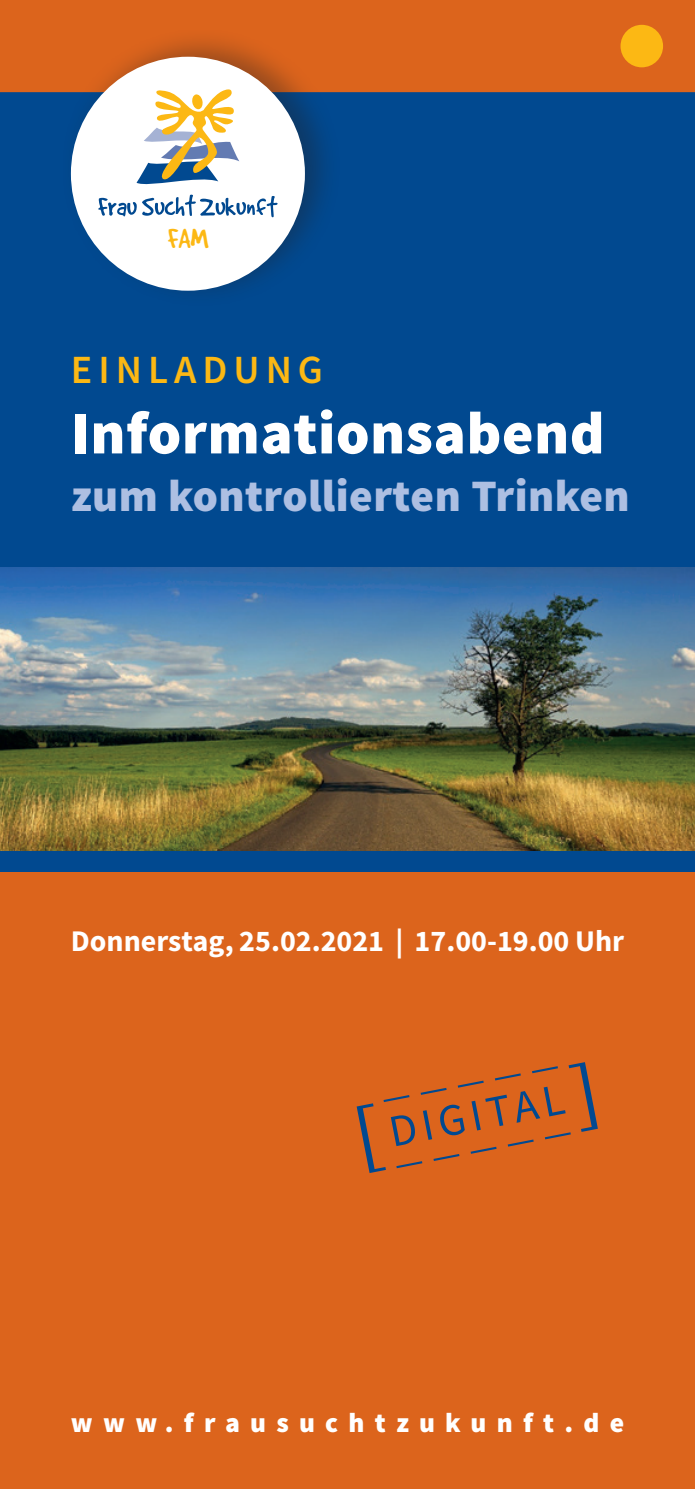
<style>
.page{position:relative;width:695px;height:1489px;background:#fff}
.page>*{position:absolute;margin:0;border:0;box-sizing:border-box;transform-origin:0 0}
.t1{font:900 60px "Source Sans Pro";letter-spacing:.01em;color:#fff}
.t2{font:900 45px "Source Sans Pro";letter-spacing:.01em;color:#adbfe2}
.t3{font:600 40px "Source Sans Pro";letter-spacing:.15em;color:#fcb814}
.t4{font:700 30px "Source Sans Pro";color:#fff}
.t5{font:30px "Good Dog Plain";color:#fcb814}
.t6{font:900 27.5px "Source Sans Pro";letter-spacing:.375em;color:#fff}
</style>
<div class="page">
<div style="left:0;top:772px;width:694px;height:716px;background:#dc641c"></div>
<div style="left:0;top:0;width:694px;height:643px;background:#014990"></div>
<div style="left:0;top:0;width:694px;height:92px;background:#dc641c"></div>
<div style="left:61px;top:28px;width:280px;height:280px;background:#231f20;opacity:.38"></div>
<div style="left:71px;top:57px;width:234px;height:234px;background:#fff;border-radius:50%"></div>
<svg style="left:98px;top:195px;width:179px;height:22px"></svg>
<svg style="left:136px;top:89px;width:103px;height:96px"></svg>
<div style="left:620px;top:25px;width:43px;height:42px;background:#fcb814;border-radius:50%"></div>
<div style="left:0;top:850px;width:694px;height:22px;background:#014990"></div>
<img style="left:0;top:567px;width:694px;height:283px">
<svg style="left:356px;top:1062px;width:241px;height:110px"></svg>
<p class="t5" style="left:168px;top:224px;width:42px">FAM</p>
<p class="t3" style="left:71px;top:345px;width:254px">EINLADUNG</p>
<p class="t1" style="left:71px;top:394px;width:535px">Informationsabend</p>
<p class="t2" style="left:71px;top:466px;width:560px">zum kontrollierten Trinken</p>
<p class="t4" style="left:71px;top:922px;width:554px">Donnerstag, 25.02.2021 | 17.00-19.00 Uhr</p>
<p class="t6" style="left:71px;top:1404px;width:554px">www.frausuchtzukunft.de</p>
</div>
